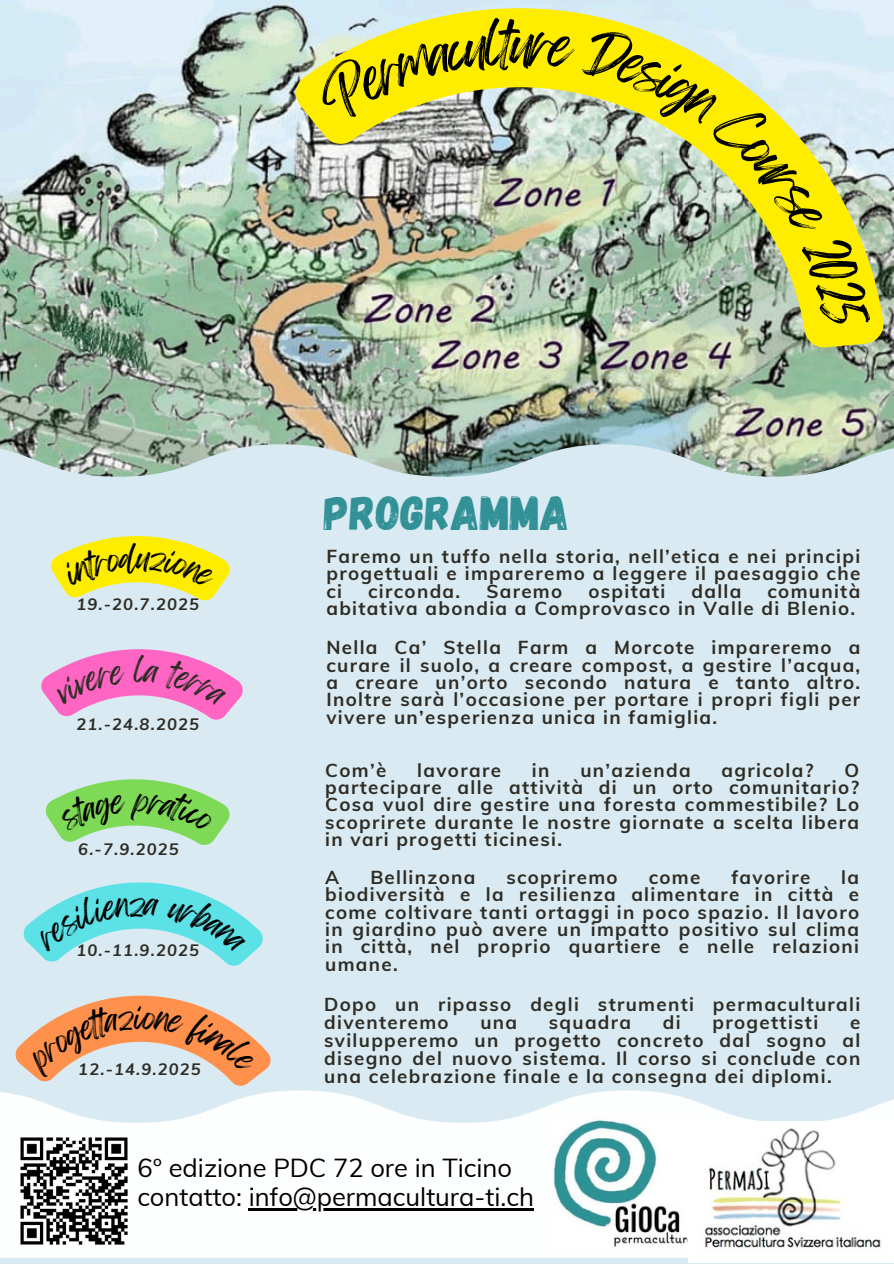
<style>
.page{position:relative;width:894px;height:1264px;background:#fff}
.page>*{position:absolute;margin:0;border:0;box-sizing:border-box;transform-origin:0 0}
.t1{font:48px "Gagalin";color:#319196}
.t2{font:25.5px/29.2px "Muli";color:#000}
.t3{font:700 18.75px/17.2px "Muli";letter-spacing:.07em;color:#2e2c24;text-align:justify}
.t4{font:italic 700 16.5px "Muli";letter-spacing:.07em;color:#2e2c24}
</style>
<div class="page">
<div style="left:0;top:0;width:893px;height:1263px;background:#d9eaf2"></div>
<img style="left:0;top:0;width:892px;height:444px">
<img style="left:0;top:444px;width:893px;height:33px">
<svg style="left:0;top:1090px;width:893px;height:167px;fill:#fdfefe"></svg>
<img style="left:547px;top:1115px;width:156px;height:134px">
<img style="left:688px;top:1121px;width:205px;height:141px">
<hr style="left:249px;top:1208px;width:284px;height:2px;background:#000">
<img style="left:282px;top:0;width:611px;height:367px">
<img style="left:14px;top:1131px;width:119px;height:119px">
<svg style="left:51px;top:536px;width:179px;height:65px"></svg>
<svg style="left:41px;top:649px;width:202px;height:71px"></svg>
<svg style="left:45px;top:779px;width:185px;height:66px"></svg>
<svg style="left:23px;top:882px;width:240px;height:84px"></svg>
<svg style="left:15px;top:995px;width:256px;height:91px"></svg>
<img style="left:310px;top:17px;width:561px;height:314px">
<h2 class="t4" style="left:76px;top:594px;width:124px">19.-20.7.2025</h2>
<h2 class="t4" style="left:76px;top:713px;width:124px">21.-24.8.2025</h2>
<h2 class="t4" style="left:78px;top:838px;width:102px">6.-7.9.2025</h2>
<h4 class="t4" style="left:76px;top:939px;width:124px">10.-11.9.2025</h4>
<p class="t4" style="left:78px;top:1058px;width:124px">12.-14.9.2025</p>
<h2 class="t1" style="left:324px;top:482px;width:246px">PROGRAMMA</h2>
<p class="t3" style="left:326px;top:547px;width:535px">Faremo un tuffo nella storia, nell’etica e nei principi progettuali e impareremo a leggere il paesaggio che ci</p>
<p class="t3" style="left:326px;top:582px;width:535px;text-align:right">comunità<br>abitativa abondia a Comprovasco in Valle di Blenio.</p>
<p class="t3" style="left:368px;top:582px;width:93px">circonda.</p>
<p class="t3" style="left:486px;top:582px;width:77px">Saremo</p>
<p class="t3" style="left:588px;top:582px;width:78px">ospitati</p>
<p class="t3" style="left:691px;top:582px;width:51px">dalla</p>
<p class="t3" style="left:326px;top:638px;width:535px">Nella Ca’ Stella Farm a Morcote impareremo a curare il suolo, a creare compost, a gestire l’acqua, a creare un’orto secondo natura e tanto altro.<br>Inoltre sarà l’occasione per portare i propri figli per vivere un’esperienza unica in famiglia.</p>
<p class="t3" style="left:325px;top:761px;width:63px">Com’è</p>
<p class="t3" style="left:417px;top:761px;width:85px">lavorare</p>
<p class="t3" style="left:531px;top:761px;width:19px">in</p>
<p class="t3" style="left:580px;top:761px;width:112px">un’azienda</p>
<p class="t3" style="left:721px;top:761px;width:93px">agricola?</p>
<p class="t3" style="left:325px;top:761px;width:535px;text-indent:519px">O partecipare alle attività di un orto comunitario?<br>Cosa vuol dire gestire una foresta commestibile? Lo scoprirete durante le nostre giornate a scelta libera in vari progetti ticinesi.</p>
<h4 class="t3" style="left:325px;top:868px;width:16px">A</h4>
<h4 class="t3" style="left:370px;top:868px;width:106px">Bellinzona</h4>
<h4 class="t3" style="left:506px;top:868px;width:113px">scopriremo</h4>
<h4 class="t3" style="left:648px;top:868px;width:53px">come</h4>
<h4 class="t3" style="left:731px;top:868px;width:80px">favorire</h4>
<h4 class="t3" style="left:325px;top:868px;width:535px;text-indent:516px">la biodiversità e la resilienza alimentare in città e come coltivare tanti ortaggi in poco spazio. Il lavoro in giardino può avere un impatto positivo sul clima in città, nel proprio quartiere e nelle relazioni umane.</h4>
<h1 class="t3" style="left:324px;top:994px;width:537px;line-height:18px">Dopo un ripasso degli strumenti permaculturali diventeremo</h1>
<h1 class="t3" style="left:480px;top:1012px;width:38px">una</h1>
<h1 class="t3" style="left:548px;top:1012px;width:84px">squadra</h1>
<h1 class="t3" style="left:662px;top:1012px;width:19px">di</h1>
<h1 class="t3" style="left:712px;top:1012px;width:107px">progettisti</h1>
<h1 class="t3" style="left:324px;top:1012px;width:537px;line-height:18px;text-indent:525px">e svilupperemo un progetto concreto dal sogno al disegno del nuovo sistema. Il corso si conclude con una celebrazione finale e la consegna dei diplomi.</h1>
<p class="t2" style="left:137px;top:1152px;width:398px">6° edizione PDC 72 ore in Ticino contatto: info@permacultura-ti.ch</p>
</div>
